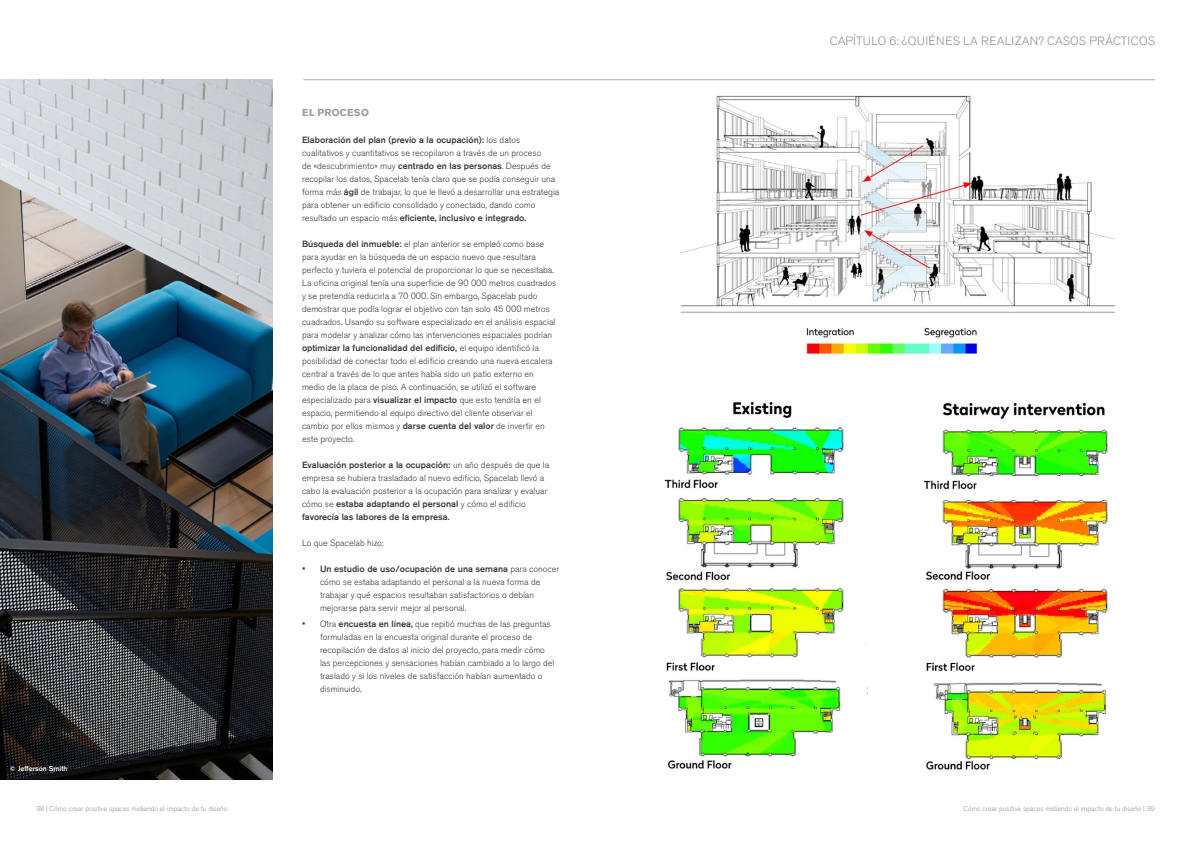
<style>
.page{position:relative;width:1191px;height:842px;background:#fff}
.page>*{position:absolute;margin:0;border:0;box-sizing:border-box;transform-origin:0 0}
.t1{font:300 12px "Akzidenz Grotesk Pro";letter-spacing:.01em;color:#939497}
.t2{font:700 10px "Akzidenz Grotesk Pro";letter-spacing:.03em;color:#9d9da0}
.t3{font:300 9px/13px "Akzidenz Grotesk Pro";color:#3c3c3b}
.t4{font:300 7px "Akzidenz Grotesk Pro";color:#939497}
.t5{font:500 7px "Akzidenz Grotesk Pro";color:#fff}
.s1{font-weight:500}
.s2{font-size:10px}
</style>
<div class="page">
<img style="left:0;top:79px;width:272px;height:701px">
<img style="left:663px;top:80px;width:451px;height:233px">
<img style="left:664px;top:401px;width:204px;height:368px">
<img style="left:924px;top:402px;width:184px;height:368px">
<img style="left:806px;top:327px;width:172px;height:28px">
<hr style="left:303px;top:79px;width:852px;height:1px;background:#a8a7aa">
<p class="t5" style="left:10px;top:764px;width:59px">© Jefferson Smith</p>
<p class="t2" style="left:302px;top:106px;width:69px">EL PROCESO</p>
<p class="t3" style="left:302px;top:133px;width:259px"><span class="s1">Elaboración del plan (previo a la ocupación):</span> los datos cualitativos y cuantitativos se recopilaron a través de un proceso<br>de «descubrimiento» muy <span class="s1">centrado en las personas</span>. Después de recopilar los datos, Spacelab tenía claro que se podía conseguir una forma más <span class="s1">ágil</span> de trabajar, lo que le llevó a desarrollar una estrategia para obtener un edificio consolidado y conectado, dando como resultado un espacio más <span class="s1">eficiente, inclusivo e integrado.</span></p>
<p class="t3" style="left:302px;top:237px;width:256px"><span class="s1">Búsqueda del inmueble:</span> el plan anterior se empleó como base para ayudar en la búsqueda de un espacio nuevo que resultara perfecto y tuviera el potencial de proporcionar lo que se necesitaba.<br>La oficina original tenía una superficie de 90 000 metros cuadrados y se pretendía reducirla a 70 000. Sin embargo, Spacelab pudo demostrar que podía lograr el objetivo con tan solo 45 000 metros cuadrados. Usando su software especializado en el análisis espacial para modelar y analizar cómo las intervenciones espaciales podrían <span class="s1">optimizar la funcionalidad del edificio,</span> el equipo identificó la posibilidad de conectar todo el edificio creando una nueva escalera central a través de lo que antes había sido un patio externo en medio de la placa de piso. A continuación, se utilizó el software especializado para <span class="s1">visualizar el impacto</span> que esto tendría en el espacio, permitiendo al equipo directivo del cliente observar el cambio por ellos mismos y <span class="s1">darse cuenta del valor</span> de invertir en este proyecto.</p>
<p class="t3" style="left:302px;top:458px;width:249px"><span class="s1">Evaluación posterior a la ocupación:</span> un año después de que la empresa se hubiera trasladado al nuevo edificio, Spacelab llevó a cabo la evaluación posterior a la ocupación para analizar y evaluar cómo se <span class="s1">estaba adaptando el personal</span> y cómo el edificio <span class="s1">favorecía las labores de la empresa.</span></p>
<p class="t3" style="left:302px;top:536px;width:83px">Lo que Spacelab hizo:</p>
<p class="t3" style="left:320px;top:562px;width:241px;text-indent:-18px"><span class="s2">•</span> <span class="s1">Un estudio de uso/ocupación de una semana</span> para conocer cómo se estaba adaptando el personal a la nueva forma de trabajar y qué espacios resultaban satisfactorios o debían mejorarse para servir mejor al personal.</p>
<p class="t3" style="left:320px;top:617px;width:236px;text-indent:-18px"><span class="s2">•</span> Otra <span class="s1">encuesta en línea,</span> que repitió muchas de las preguntas formuladas en la encuesta original durante el proceso de recopilación de datos al inicio del proyecto, para medir cómo las percepciones y sensaciones habían cambiado a lo largo del traslado y si los niveles de satisfacción habían aumentado o disminuido.</p>
<h1 class="t1" style="left:830px;top:33px;width:326px">CAPÍTULO 6: ¿QUIÉNES LA REALIZAN? CASOS PRÁCTICOS</h1>
<p class="t4" style="left:36px;top:804px;width:193px">38 | Cómo crear positive spaces midiendo el impacto de tu diseño</p>
<p class="t4" style="left:963px;top:804px;width:193px">Cómo crear positive spaces midiendo el impacto de tu diseño | 39</p>
</div>
